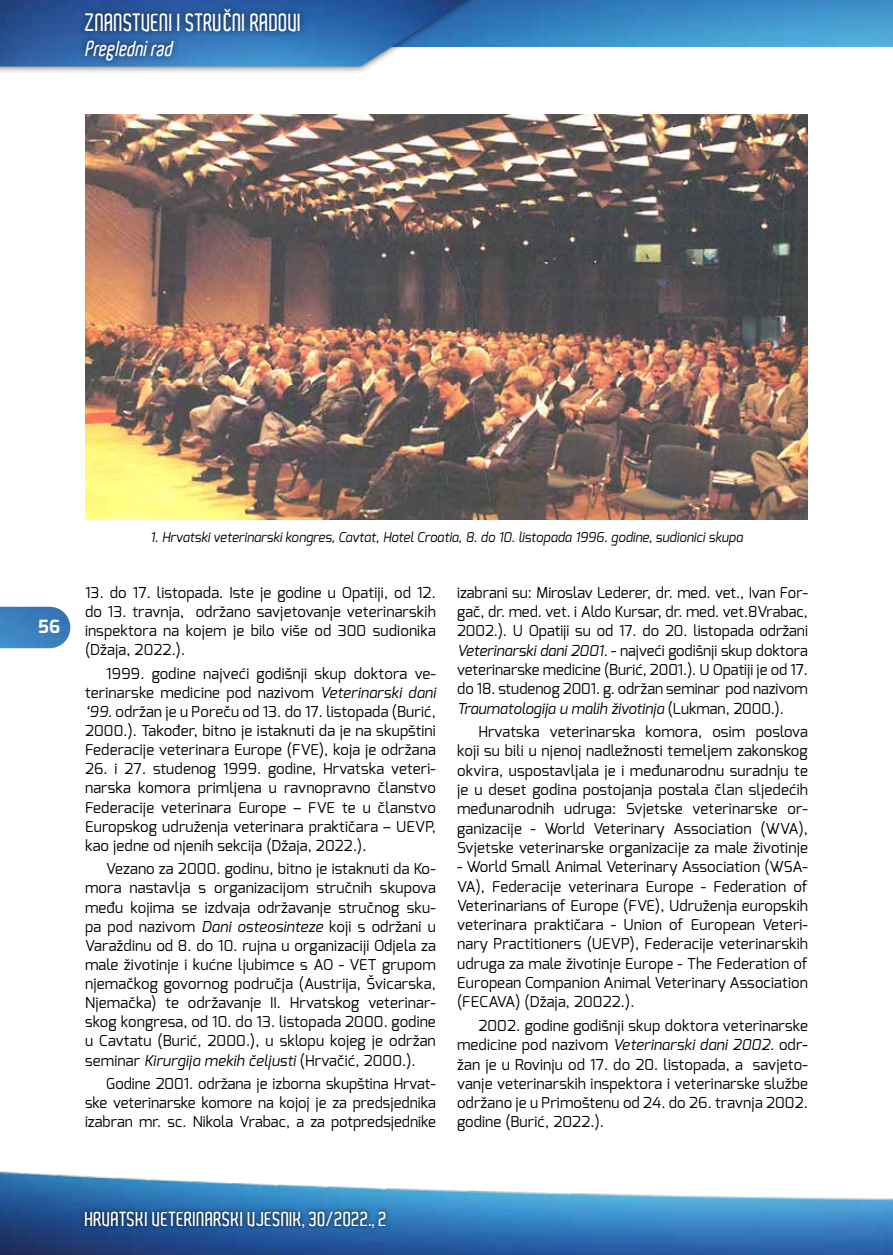
<style>
.page{position:relative;width:893px;height:1255px;background:#fff}
.page>*{position:absolute;margin:0;border:0;box-sizing:border-box;transform-origin:0 0}
.t1{font:600 24px "Aldo";color:#fff;scale:.9 1}
.t2{font:italic 600 21px "Aldo";color:#fff;scale:.9 1}
.t3{font:600 19.5px "Aldo";color:#fff}
.t4{font:700 18.15px "Exo";color:#fff}
.t5{font:15px/19.4px "Exo";letter-spacing:.01em;color:#000;text-align:justify}
.t6{font:italic 13.5px "Exo";color:#000}
.s1{font-family:"Libel Suit Rg";font-weight:400;font-size:22.5px}
.s2{font-style:italic}
</style>
<div class="page">
<img style="left:505px;top:0;width:388px;height:47px">
<div style="left:0;top:0;width:505px;height:75px;background:#000;opacity:.75"></div>
<img style="left:0;top:0;width:498px;height:66px">
<img style="left:0;top:1171px;width:893px;height:83px">
<img style="left:0;top:606px;width:70px;height:42px">
<div style="left:81px;top:1207px;width:309px;height:25px;background:#000;opacity:.75"></div>
<img style="left:85px;top:115px;width:723px;height:404px">
<div style="left:78px;top:1px;width:230px;height:67px;background:#000;opacity:.75"></div>
<h1 class="t1" style="left:85px;top:9px;width:242px">ZNANSTVENI I STRU<span class="s1">Č</span>NI RADOVI</h1>
<h2 class="t2" style="left:85px;top:37px;width:104px">Preglednirad</h2>
<p class="t4" style="left:38px;top:614px;width:23px">56</p>
<p class="t6" style="left:150px;top:529px;width:594px">1. Hrvatski veterinarski kongres, Cavtat, Hotel Croatia, 8. do 10. listopada 1996. godine, sudionici skupa</p>
<p class="t5" style="left:85px;top:582px;width:352px">13. do 17. listopada. Iste je godine u Opatiji, od 12. do 13. travnja, održano savjetovanje veterinarskih inspektora na kojem je bilo više od 300 sudionika (Džaja, 2022.).</p>
<p class="t5" style="left:85px;top:663px;width:352px;text-indent:21px">1999. godine najveći godišnji skup doktora ve&shy;terinarske medicine pod nazivom <span class="s2">Veterinarski dani ‘99.</span> održan je u Poreču od 13. do 17. listopada (Burić, 2000.). Također, bitno je istaknuti da je na skupštini Federacije veterinara Europe (FVE), koja je održana</p>
<p class="t5" style="left:85px;top:759px;width:352px">26. i 27. studenog 1999. godine, Hrvatska veteri&shy;narska komora primljena u ravnopravno članstvo Federacije veterinara Europe – FVE te u članstvo Europskog udruženja veterinara praktičara – UEVP, kao jedne od njenih sekcija (Džaja, 2022.).</p>
<p class="t5" style="left:85px;top:859px;width:352px;text-indent:21px">Vezano za 2000. godinu, bitno je istaknuti da Ko&shy;mora nastavlja s organizacijom stručnih skupova među kojima se izdvaja održavanje stručnog sku&shy;pa pod nazivom <span class="s2">Dani osteosinteze</span> koji s održani u Varaždinu od 8. do 10. rujna u organizaciji Odjela za male životinje i kućne ljubimce s AO - VET grupom njemačkog govornog područja (Austrija, Švicarska, Njemačka) te održavanje II. Hrvatskog veterinar&shy;skog kongresa, od 10. do 13. listopada 2000. godine u Cavtatu (Burić, 2000.), u sklopu kojeg je održan seminar <span class="s2">Kirurgija mekih čeljusti</span> (Hrvačić, 2000.)<span class="s2">.</span></p>
<p class="t5" style="left:85px;top:1073px;width:352px;text-indent:21px">Godine 2001. održana je izborna skupština Hrvat&shy;ske veterinarske komore na kojoj je za predsjednika izabran mr. sc. Nikola Vrabac, a za potpredsjednike</p>
<p class="t5" style="left:457px;top:582px;width:352px">izabrani su: Miroslav Lederer, dr. med. vet., Ivan For&shy;gač, dr. med. vet. i Aldo Kursar, dr. med. vet.8Vrabac, 2002.). U Opatiji su od 17. do 20. listopada održani <span class="s2">Veterinarski dani 2001.</span> - najveći godišnji skup doktora veterinarske medicine (Burić, 2001.). U Opatiji je od 17. do 18. studenog 2001. g. održan seminar pod nazivom <span class="s2">Traumatologija u malih životinja</span> (Lukman, 2000.)<span class="s2">.</span></p>
<p class="t5" style="left:457px;top:722px;width:352px;text-indent:21px">Hrvatska veterinarska komora, osim poslova koji su bili u njenoj nadležnosti temeljem zakonskog okvira, uspostavljala je i međunarodnu suradnju te je u deset godina postojanja postala član sljedećih međunarodnih udruga: Svjetske veterinarske or&shy;ganizacije - World Veterinary Association (WVA), Svjetske veterinarske organizacije za male životinje</p>
<p class="t5" style="left:457px;top:857px;width:352px">- World Small Animal Veterinary Association (WSA-VA), Federacije veterinara Europe - Federation of Veterinarians of Europe (FVE), Udruženja europskih veterinara praktičara - Union of European Veteri&shy;nary Practitioners (UEVP), Federacije veterinarskih udruga za male životinje Europe - The Federation of European Companion Animal Veterinary Association (FECAVA) (Džaja, 20022.).</p>
<p class="t5" style="left:457px;top:1015px;width:352px;text-indent:21px">2002. godine godišnji skup doktora veterinarske medicine pod nazivom <span class="s2">Veterinarski dani 2002.</span> odr&shy;žan je u Rovinju od 17. do 20. listopada, a savjeto&shy;vanje veterinarskih inspektora i veterinarske službe održano je u Primoštenu od 24. do 26. travnja 2002. godine (Burić, 2022.).</p>
<h3 class="t3" style="left:85px;top:1207px;width:304px">HRVATSKI VETERINARSKI VJESNIK, 30/2022., 2</h3>
</div>
